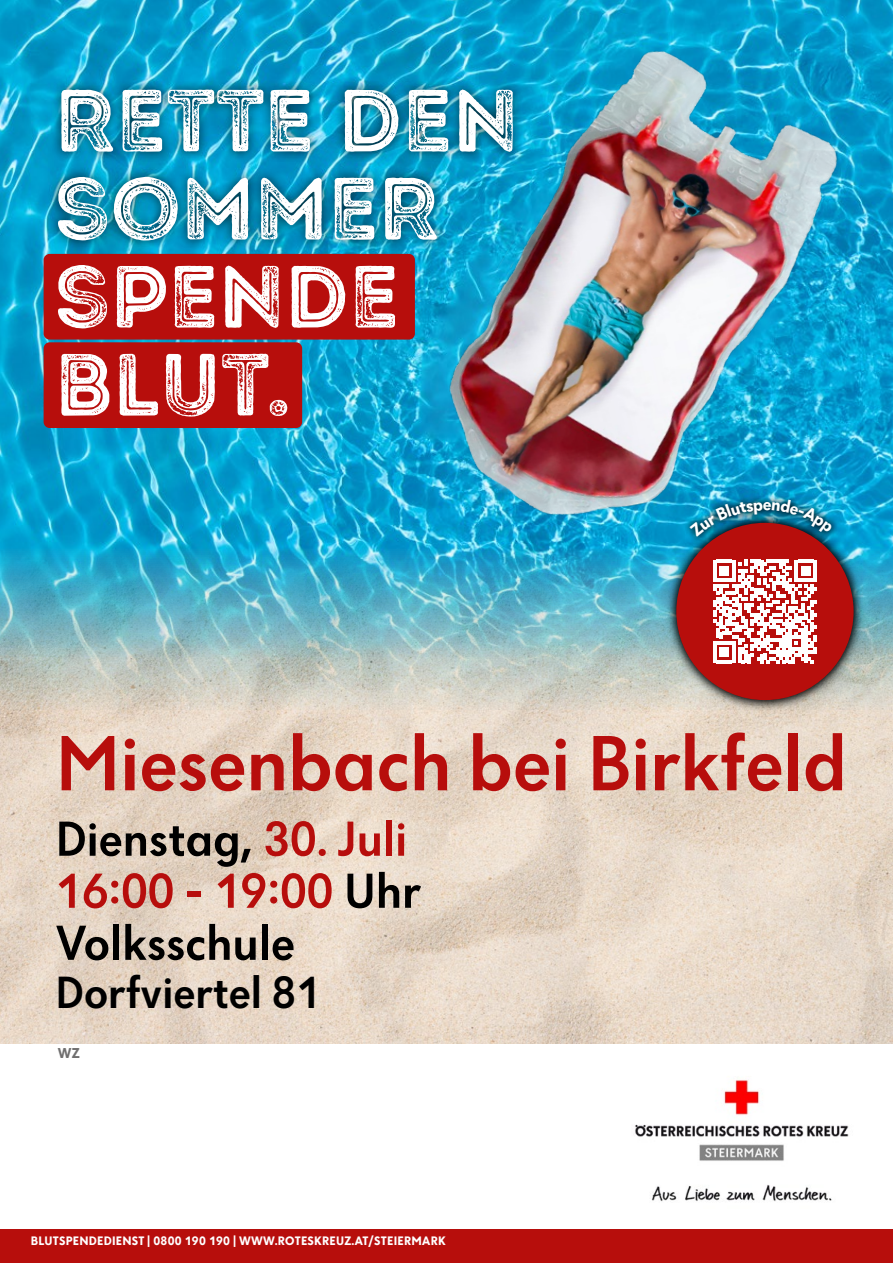
<style>
.page{position:relative;width:893px;height:1263px;background:#fff}
.page>*{position:absolute;margin:0;border:0;box-sizing:border-box;transform-origin:0 0}
.t1{font:500 80.85px "Dunant";color:#b70e0c}
.t2{font:500 50.85px/52.1px "Dunant";color:#000}
.t3{font:500 46.65px "Dunant";color:#000}
.t4{font:700 14.85px "Dunant";color:#706f6f}
.t5{font:700 12.75px "Dunant";letter-spacing:.02em;color:#fff}
.s1{color:#b70e0c}
</style>
<div class="page">
<img style="left:0;top:0;width:205px;height:548px">
<img style="left:0;top:548px;width:893px;height:495px">
<div style="left:0;top:1230px;width:893px;height:33px;background:#b70e0c"></div>
<img style="left:635px;top:1080px;width:214px;height:122px">
<div style="left:44px;top:254px;width:371px;height:86px;background:#b70e0c;border-radius:6px"></div>
<div style="left:44px;top:342px;width:258px;height:86px;background:#b70e0c;border-radius:6px"></div>
<svg style="left:61px;top:354px;width:144px;height:63px"></svg>
<svg style="left:58px;top:265px;width:147px;height:63px"></svg>
<div style="left:47px;top:166px;width:400px;height:85px;background:#000;opacity:.75"></div>
<img style="left:58px;top:177px;width:147px;height:63px">
<div style="left:50px;top:79px;width:474px;height:83px;background:#000;opacity:.75"></div>
<img style="left:61px;top:90px;width:144px;height:62px">
<div style="left:662px;top:491px;width:206px;height:223px;background:#000;opacity:.8"></div>
<div style="left:665px;top:512px;width:200px;height:199px;background:#000;opacity:.85"></div>
<div style="left:676px;top:523px;width:178px;height:177px;background:#b70e0c;border-radius:50%"></div>
<svg style="left:713px;top:614px;width:104px;height:49px"></svg>
<img style="left:205px;top:0;width:688px;height:614px">
<img style="left:683px;top:491px;width:156px;height:54px">
<h1 class="t1" style="left:55px;top:718px;width:793px">Miesenbach bei Birkfeld</h1>
<h2 class="t2" style="left:55px;top:812px;width:367px">Dienstag, <span class="s1">30. Juli<br>16:00 - 19:00</span> Uhr<br>Volksschule</h2>
<h3 class="t3" style="left:55px;top:966px;width:267px">Dorfviertel 81</h3>
<p class="t4" style="left:58px;top:1045px;width:23px">WZ</p>
<p class="t5" style="left:31px;top:1234px;width:416px">BLUTSPENDEDIENST | 0800 190 190 | WWW.ROTESKREUZ.AT/STEIERMARK</p>
</div>
